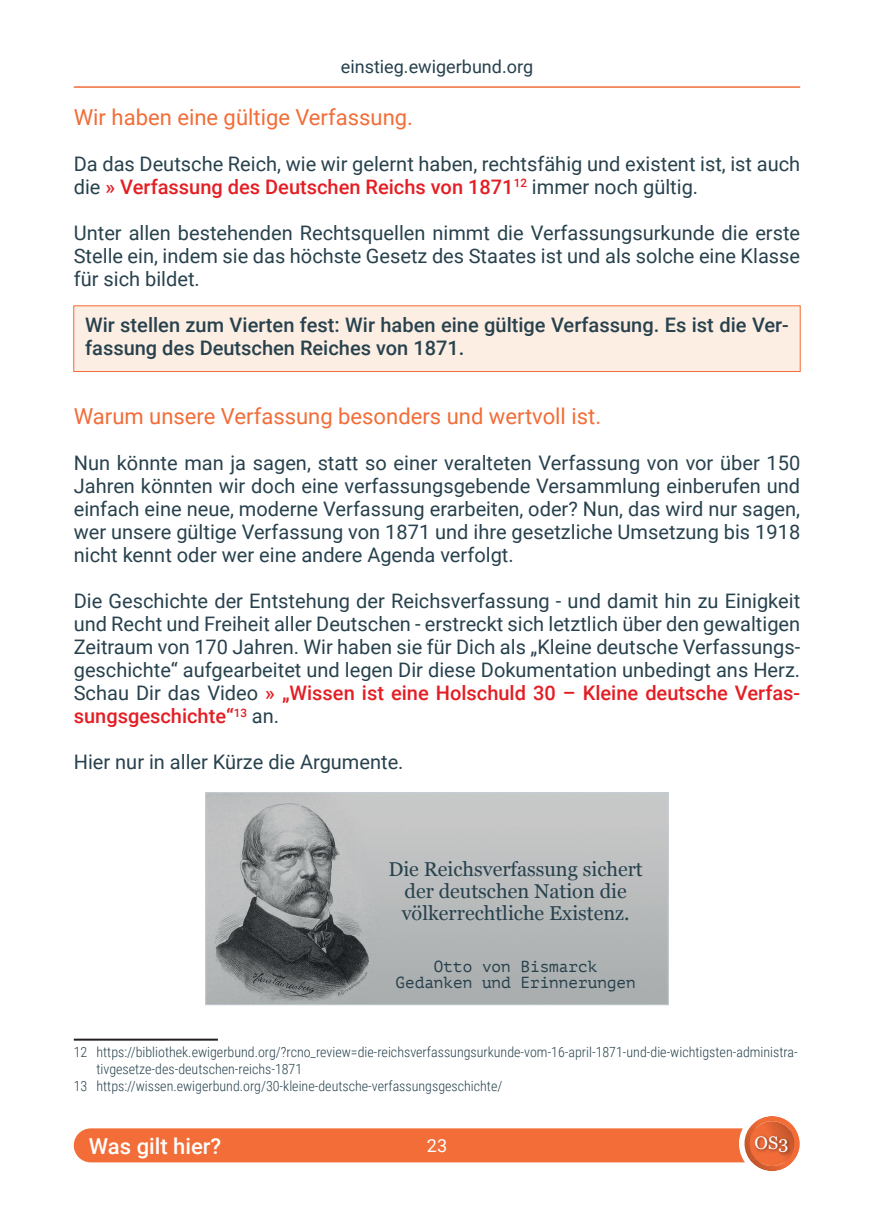
<style>
.page{position:relative;width:874px;height:1225px;background:#fff}
.page>*{position:absolute;margin:0;border:0;box-sizing:border-box;transform-origin:0 0}
.t1{font:22px "Roboto";color:#f26d38}
.t2{font:500 22px "Roboto";color:#fff}
.t3{font:20px/23px "Roboto";color:#27414d;text-align:justify}
.t4{font:500 20px/23px "Roboto";color:#27414d}
.t5{font:20px/22px "Georgia";color:#27414d;text-align:center}
.t6{font:18.2px "Georgia";color:#fff}
.t7{font:18px "Roboto";color:#27414d}
.t8{font:18px "Roboto";color:#fff}
.t9{font:16px/16px "PT Mono";color:#27414d;text-align:center}
.t10{font:300 14px "Roboto Condensed";color:#27414d}
.s1{font-weight:500;color:#e31e24}
</style>
<div class="page">
<hr style="left:74px;top:86px;width:725px;height:2px;background:#f26d38">
<div style="left:74px;top:1128px;width:725px;height:34px;background:#f26d38;border-radius:17px"></div>
<div style="left:73px;top:305px;width:727px;height:67px;background:#fdeee3;border:1px solid #f26d38"></div>
<img style="left:207px;top:794px;width:459px;height:209px">
<div style="left:205px;top:792px;width:463px;height:213px;border:1px solid #c6ced4"></div>
<hr style="left:74px;top:1038px;width:144px;height:2px;background:#231f20">
<svg style="left:753px;top:1116px;width:37px;height:15px"></svg>
<img style="left:751px;top:1131px;width:41px;height:28px">
<div style="left:738px;top:1110px;width:66px;height:66px;border:5px solid #fff;border-radius:50%"></div>
<p class="t7" style="left:341px;top:54px;width:194px">einstieg.ewigerbund.org</p>
<p class="t1" style="left:74px;top:102px;width:340px">Wir haben eine gültige Verfassung.</p>
<p class="t3" style="left:74px;top:152px;width:727px">Da das Deutsche Reich, wie wir gelernt haben, rechtsfähig und existent ist, ist auch die <span class="s1">» Verfassung des Deutschen Reichs von 1871</span><sup>12</sup> immer noch gültig.</p>
<p class="t3" style="left:74px;top:221px;width:727px">Unter allen bestehenden Rechtsquellen nimmt die Verfassungsurkunde die erste Stelle ein, indem sie das höchste Gesetz des Staates ist und als solche eine Klasse für sich bildet.</p>
<p class="t4" style="left:85px;top:313px;width:705px">Wir stellen zum Vierten fest: Wir haben eine gültige Verfassung. Es ist die Ver&shy;fassung des Deutschen Reiches von 1871.</p>
<p class="t1" style="left:74px;top:401px;width:528px">Warum unsere Verfassung besonders und wertvoll ist.</p>
<p class="t3" style="left:74px;top:451px;width:727px">Nun könnte man ja sagen, statt so einer veralteten Verfassung von vor über 150<br>Jahren könnten wir doch eine verfassungsgebende Versammlung einberufen und einfach eine neue, moderne Verfassung erarbeiten, oder? Nun, das wird nur sagen, wer unsere gültige Verfassung von 1871 und ihre gesetzliche Umsetzung bis 1918 nicht kennt oder wer eine andere Agenda verfolgt.</p>
<p class="t3" style="left:74px;top:589px;width:727px">Die Geschichte der Entstehung der Reichsverfassung - und damit hin zu Einigkeit und Recht und Freiheit aller Deutschen - erstreckt sich letztlich über den gewaltigen Zeitraum von 170 Jahren. Wir haben sie für Dich als „Kleine deutsche Verfassungs&shy;geschichte“ aufgearbeitet und legen Dir diese Dokumentation unbedingt ans Herz.<br>Schau Dir das Video <span class="s1">» „Wissen ist eine Holschuld 30 – Kleine deutsche Verfas&shy;sungsgeschichte“</span><sup>13</sup> an.</p>
<p class="t3" style="left:74px;top:750px;width:331px">Hier nur in aller Kürze die Argumente.</p>
<p class="t5" style="left:388px;top:857px;width:256px">Die Reichsverfassung sichert der deutschen Nation die völkerrechtliche Existenz.</p>
<p class="t9" style="left:395px;top:958px;width:242px">Otto von Bismarck<br>Gedanken und Erinnerungen</p>
<p class="t10" style="left:74px;top:1042px;width:725px">12 https://bibliothek.ewigerbund.org/?rcno_review=die-reichsverfassungsurkunde-vom-16-april-1871-und-die-wichtigsten-administra-</p>
<p class="t10" style="left:96px;top:1058px;width:207px">tivgesetze-des-deutschen-reichs-1871</p>
<p class="t10" style="left:74px;top:1075px;width:430px">13 https://wissen.ewigerbund.org/30-kleine-deutsche-verfassungsgeschichte/</p>
<p class="t2" style="left:89px;top:1130px;width:134px">Was gilt hier?</p>
<p class="t8" style="left:426px;top:1133px;width:22px">23</p>
<p class="t6" style="left:754px;top:1129px;width:35px">OS3</p>
</div>
